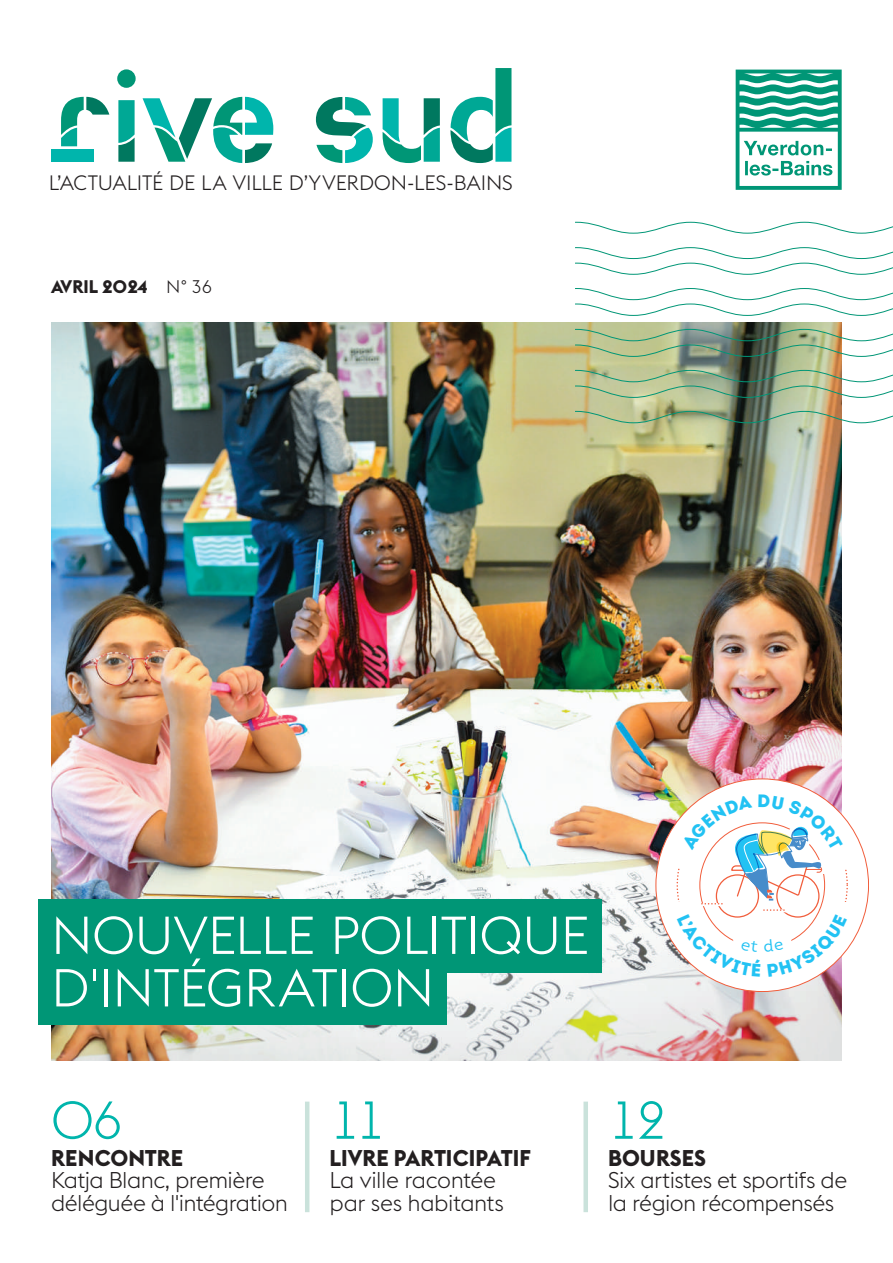
<style>
.page{position:relative;width:893px;height:1263px;background:#fff}
.page>*{position:absolute;margin:0;border:0;box-sizing:border-box;transform-origin:0 0}
.t1{font:300 52.5px/52.5px "Euclid Flex";letter-spacing:-.01em;color:#fff}
.t2{font:300 52.5px "Euclid Flex";color:#00b5ac}
.t3{font:300 22.5px/22.5px "Euclid Flex";letter-spacing:-.025em;color:#231f20}
.t4{font:700 22.5px "Euclid Flex";letter-spacing:.005em;color:#231f20}
.t5{font:300 20.55px "Euclid Flex";letter-spacing:-.005em;color:#231f20}
.t6{font:700 18px "Euclid Flex";letter-spacing:-.01em;color:#231f20}
.s1{font-weight:300}
</style>
<div class="page">
<img style="left:51px;top:322px;width:791px;height:738px">
<div style="left:51px;top:149px;width:43px;height:13px;background:#00b5ac"></div>
<svg style="left:61px;top:97px;width:48px;height:49px"></svg>
<svg style="left:118px;top:100px;width:17px;height:62px"></svg>
<svg style="left:383px;top:98px;width:57px;height:65px"></svg>
<svg style="left:450px;top:68px;width:61px;height:95px"></svg>
<svg style="left:143px;top:97px;width:130px;height:66px"></svg>
<svg style="left:316px;top:97px;width:57px;height:66px"></svg>
<div style="left:117px;top:69px;width:19px;height:19px;background:#009676;border-radius:50%"></div>
<svg style="left:736px;top:70px;width:106px;height:120px"></svg>
<img style="left:575px;top:222px;width:318px;height:201px">
<hr style="left:305px;top:1101px;width:4px;height:111px;background:#cae2db">
<div style="left:583px;top:1101px;width:5px;height:111px;background:#cae2db"></div>
<div style="left:38px;top:899px;width:564px;height:73px;background:#009676"></div>
<div style="left:38px;top:951px;width:409px;height:74px;background:#009676"></div>
<div style="left:656px;top:779px;width:212px;height:212px;background:#fff;border-radius:50%"></div>
<svg style="left:676px;top:795px;width:172px;height:182px"></svg>
<p class="t5" style="left:49px;top:171px;width:466px">L’ACTUALITÉ DE LA VILLE D’YVERDON-LES-BAINS</p>
<p class="t6" style="left:51px;top:276px;width:163px">AVRIL 2024 <span class="s1">N° 36</span></p>
<h1 class="t1" style="left:51px;top:909px;width:540px">NOUVELLE POLITIQUE<br>D'INTÉGRATION</h1>
<h1 class="t2" style="left:51px;top:1090px;width:73px">06</h1>
<p class="t4" style="left:51px;top:1144px;width:134px">RENCONTRE</p>
<p class="t3" style="left:51px;top:1169px;width:239px">Katja Blanc, première déléguée à l'intégration</p>
<h1 class="t2" style="left:330px;top:1090px;width:58px">11</h1>
<p class="t4" style="left:330px;top:1144px;width:203px">LIVRE PARTICIPATIF</p>
<p class="t3" style="left:330px;top:1169px;width:176px">La ville racontée par ses habitants</p>
<h1 class="t2" style="left:608px;top:1090px;width:60px">12</h1>
<p class="t4" style="left:608px;top:1144px;width:99px">BOURSES</p>
<p class="t3" style="left:608px;top:1169px;width:241px">Six artistes et sportifs de la région récompensés</p>
</div>
